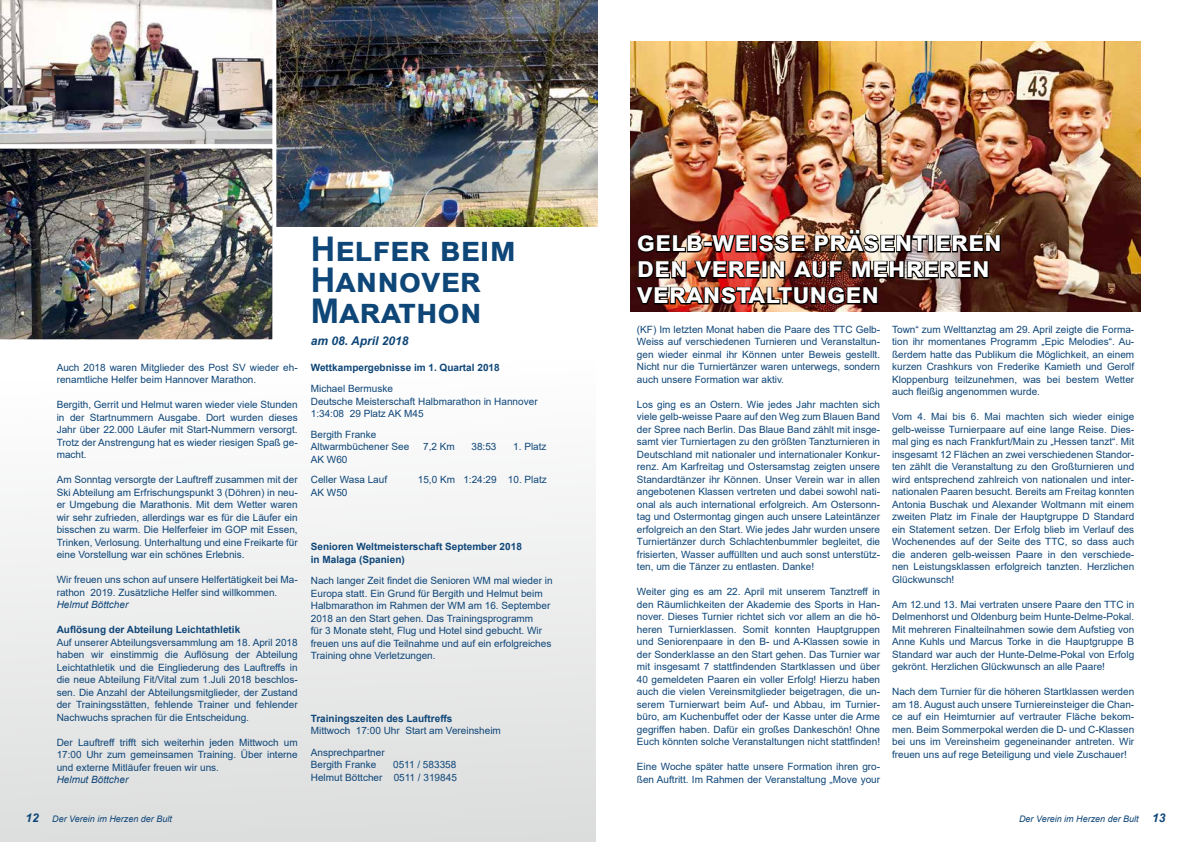
<style>
.page{position:relative;width:1191px;height:842px;background:#fff}
.page>*{position:absolute;margin:0;border:0;box-sizing:border-box;transform-origin:0 0}
.t1{font:700 34px/31px "Arial";color:#0e4678}
.t2{font:700 28px/26px "Arial";color:#fff}
.t3{font:italic 700 12px "Arial";color:#0e4678}
.t4{font:10px/12.5px "Arial";color:#0e4678;text-align:justify}
.t5{font:700 10px/12.5px "Arial";color:#0e4678}
.t6{font:italic 10px "Arial";color:#0e4678}
.t7{font:italic 9px "Arial";color:#0e4678}
.s1{font-weight:700;font-size:12px}
</style>
<div class="page">
<img style="left:631px;top:41px;width:509px;height:271px">
<img style="left:276px;top:0;width:321px;height:226px">
<div style="left:0;top:349px;width:595px;height:493px;background:linear-gradient(to bottom,#fff,#dcdddd)"></div>
<img style="left:0;top:0;width:273px;height:145px">
<img style="left:0;top:148px;width:273px;height:192px">
<img style="left:634px;top:229px;width:367px;height:77px">
<p class="t4" style="left:57px;top:361px;width:242px">Auch 2018 waren Mitglieder des Post SV wieder eh&shy;renamtliche Helfer beim Hannover Marathon.</p>
<p class="t4" style="left:57px;top:398px;width:242px">Bergith, Gerrit und Helmut waren wieder viele Stunden in der Startnummern Ausgabe. Dort wurden dieses Jahr über 22.000 Läufer mit Start-Nummern versorgt.<br>Trotz der Anstrengung hat es wieder riesigen Spaß ge&shy;macht.</p>
<p class="t4" style="left:57px;top:473px;width:242px">Am Sonntag versorgte der Lauftreff zusammen mit der Ski Abteilung am Erfrischungspunkt 3 (Döhren) in neu&shy;er Umgebung die Marathonis. Mit dem Wetter waren wir sehr zufrieden, allerdings war es für die Läufer ein bisschen zu warm. Die Helferfeier im GOP mit Essen, Trinken, Verlosung. Unterhaltung und eine Freikarte für eine Vorstellung war ein schönes Erlebnis.</p>
<p class="t4" style="left:57px;top:573px;width:242px">Wir freuen uns schon auf unsere Helfertätigkeit bei Ma&shy;rathon 2019. Zusätzliche Helfer sind willkommen.</p>
<p class="t6" style="left:57px;top:598px;width:73px">Helmut Böttcher</p>
<p class="t5" style="left:57px;top:624px;width:185px">Auflösung der Abteilung Leichtathletik</p>
<p class="t4" style="left:57px;top:636px;width:242px">Auf unserer Abteilungsversammlung am 18. April 2018 haben wir einstimmig die Auflösung der Abteilung Leichtathletik und die Eingliederung des Lauftreffs in die neue Abteilung Fit/Vital zum 1.Juli 2018 beschlos&shy;sen. Die Anzahl der Abteilungsmitglieder, der Zustand der Trainingsstätten, fehlende Trainer und fehlender Nachwuchs sprachen für die Entscheidung.</p>
<p class="t4" style="left:57px;top:736px;width:242px">Der Lauftreff trifft sich weiterhin jeden Mittwoch um 17:00 Uhr zum gemeinsamen Training. Über interne und externe Mitläufer freuen wir uns.</p>
<p class="t6" style="left:57px;top:773px;width:73px">Helmut Böttcher</p>
<h2 class="t2" style="left:637px;top:229px;width:366px">gelb-weisse präsentieren den verein auf mehreren veranstaltungen</h2>
<h1 class="t1" style="left:311px;top:234px;width:207px">Helfer beim<br>Hannover<br>Marathon</h1>
<p class="t3" style="left:311px;top:333px;width:99px">am 08. April 2018</p>
<p class="t4" style="left:637px;top:323px;width:245px">(KF) Im letzten Monat haben die Paare des TTC Gelb-Weiss auf verschiedenen Turnieren und Veranstaltun&shy;gen wieder einmal ihr Können unter Beweis gestellt.<br>Nicht nur die Turniertänzer waren unterwegs, sondern auch unsere Formation war aktiv.</p>
<p class="t4" style="left:637px;top:398px;width:245px">Los ging es an Ostern. Wie jedes Jahr machten sich viele gelb-weisse Paare auf den Weg zum Blauen Band der Spree nach Berlin. Das Blaue Band zählt mit insge&shy;samt vier Turniertagen zu den größten Tanzturnieren in Deutschland mit nationaler und internationaler Konkur&shy;renz. Am Karfreitag und Ostersamstag zeigten unsere Standardtänzer ihr Können. Unser Verein war in allen angebotenen Klassen vertreten und dabei sowohl nati&shy;onal als auch international erfolgreich. Am Ostersonn&shy;tag und Ostermontag gingen auch unsere Lateintänzer erfolgreich an den Start. Wie jedes Jahr wurden unsere Turniertänzer durch Schlachtenbummler begleitet, die frisierten, Wasser auffüllten und auch sonst unterstütz&shy;ten, um die Tänzer zu entlasten. Danke!</p>
<p class="t4" style="left:637px;top:585px;width:245px">Weiter ging es am 22. April mit unserem Tanztreff in den Räumlichkeiten der Akademie des Sports in Han&shy;nover. Dieses Turnier richtet sich vor allem an die hö&shy;heren Turnierklassen. Somit konnten Hauptgruppen und Seniorenpaare in den B- und A-Klassen sowie in der Sonderklasse an den Start gehen. Das Turnier war mit insgesamt 7 stattfindenden Startklassen und über 40 gemeldeten Paaren ein voller Erfolg! Hierzu haben auch die vielen Vereinsmitglieder beigetragen, die un&shy;serem Turnierwart beim Auf- und Abbau, im Turnier&shy;büro, am Kuchenbuffet oder der Kasse unter die Arme gegriffen haben. Dafür ein großes Dankeschön! Ohne Euch könnten solche Veranstaltungen nicht stattfinden!</p>
<p class="t4" style="left:637px;top:760px;width:245px">Eine Woche später hatte unsere Formation ihren gro&shy;ßen Auftritt. Im Rahmen der Veranstaltung „Move your</p>
<p class="t4" style="left:892px;top:323px;width:244px">Town“ zum Welttanztag am 29. April zeigte die Forma&shy;tion ihr momentanes Programm „Epic Melodies“. Au&shy;ßerdem hatte das Publikum die Möglichkeit, an einem kurzen Crashkurs von Frederike Kamieth und Gerolf Kloppenburg teilzunehmen, was bei bestem Wetter auch fleißig angenommen wurde.</p>
<p class="t4" style="left:892px;top:410px;width:244px">Vom 4. Mai bis 6. Mai machten sich wieder einige gelb-weisse Turnierpaare auf eine lange Reise. Dies&shy;mal ging es nach Frankfurt/Main zu „Hessen tanzt“. Mit insgesamt 12 Flächen an zwei verschiedenen Standor&shy;ten zählt die Veranstaltung zu den Großturnieren und wird entsprechend zahlreich von nationalen und inter&shy;nationalen Paaren besucht. Bereits am Freitag konnten Antonia Buschak und Alexander Woltmann mit einem zweiten Platz im Finale der Hauptgruppe D Standard ein Statement setzen. Der Erfolg blieb im Verlauf des Wochenendes auf der Seite des TTC, so dass auch die anderen gelb-weissen Paare in den verschiede&shy;nen Leistungsklassen erfolgreich tanzten. Herzlichen Glückwunsch!</p>
<p class="t4" style="left:892px;top:598px;width:244px">Am 12.und 13. Mai vertraten unsere Paare den TTC in Delmenhorst und Oldenburg beim Hunte-Delme-Pokal.<br>Mit mehreren Finalteilnahmen sowie dem Aufstieg von Anne Kuhls und Marcus Torke in die Hauptgruppe B Standard war auch der Hunte-Delme-Pokal von Erfolg gekrönt. Herzlichen Glückwunsch an alle Paare!</p>
<p class="t4" style="left:892px;top:685px;width:244px">Nach dem Turnier für die höheren Startklassen werden am 18. August auch unsere Turniereinsteiger die Chan&shy;ce auf ein Heimturnier auf vertrauter Fläche bekom&shy;men. Beim Sommerpokal werden die D- und C-Klassen bei uns im Vereinsheim gegeneinander antreten. Wir freuen uns auf rege Beteiligung und viele Zuschauer!</p>
<p class="t5" style="left:311px;top:361px;width:190px">Wettkampergebnisse im 1. Quartal 2018</p>
<p class="t4" style="left:311px;top:382px;width:228px;text-align:left">Michael Bermuske<br>Deutsche Meisterschaft Halbmarathon in Hannover<br>1:34:08 29 Platz AK M45</p>
<p class="t4" style="left:311px;top:428px;width:100px">Bergith Franke<br>Altwarmbüchener See</p>
<p class="t4" style="left:423px;top:440px;width:33px">7,2 Km</p>
<p class="t4" style="left:471px;top:440px;width:27px">38:53</p>
<p class="t4" style="left:513px;top:440px;width:35px">1. Platz</p>
<p class="t4" style="left:311px;top:449px;width:78px;line-height:20.5px">AK W60<br>Celler Wasa Lauf</p>
<p class="t4" style="left:418px;top:473px;width:130px">15,0 Km 1:24:29 10. Platz</p>
<p class="t4" style="left:311px;top:486px;width:38px">AK W50</p>
<p class="t5" style="left:311px;top:541px;width:212px">Senioren Weltmeisterschaft September 2018 in Malaga (Spanien)</p>
<p class="t4" style="left:311px;top:574px;width:243px;text-align:left">Nach langer Zeit findet die Senioren WM mal wieder in Europa statt. Ein Grund für Bergith und Helmut beim Halbmarathon im Rahmen der WM am 16. September 2018 an den Start gehen. Das Trainingsprogramm<br>für 3 Monate steht, Flug und Hotel sind gebucht. Wir freuen uns auf die Teilnahme und auf ein erfolgreiches Training ohne Verletzungen.</p>
<p class="t5" style="left:311px;top:712px;width:143px">Trainingszeiten des Lauftreffs</p>
<p class="t4" style="left:311px;top:720px;width:192px;line-height:21.5px">Mittwoch 17:00 Uhr Start am Vereinsheim<br>Ansprechpartner</p>
<p class="t4" style="left:311px;top:758px;width:67px">Bergith Franke</p>
<p class="t4" style="left:311px;top:758px;width:148px;text-align:right">0511 / 583358<br>Helmut Böttcher 0511 / 319845</p>
<p class="t7" style="left:26px;top:813px;width:148px"><span class="s1">12</span> Der Verein im Herzen der Bult</p>
<p class="t7" style="left:1019px;top:813px;width:148px">Der Verein im Herzen der Bult <span class="s1">13</span></p>
</div>
